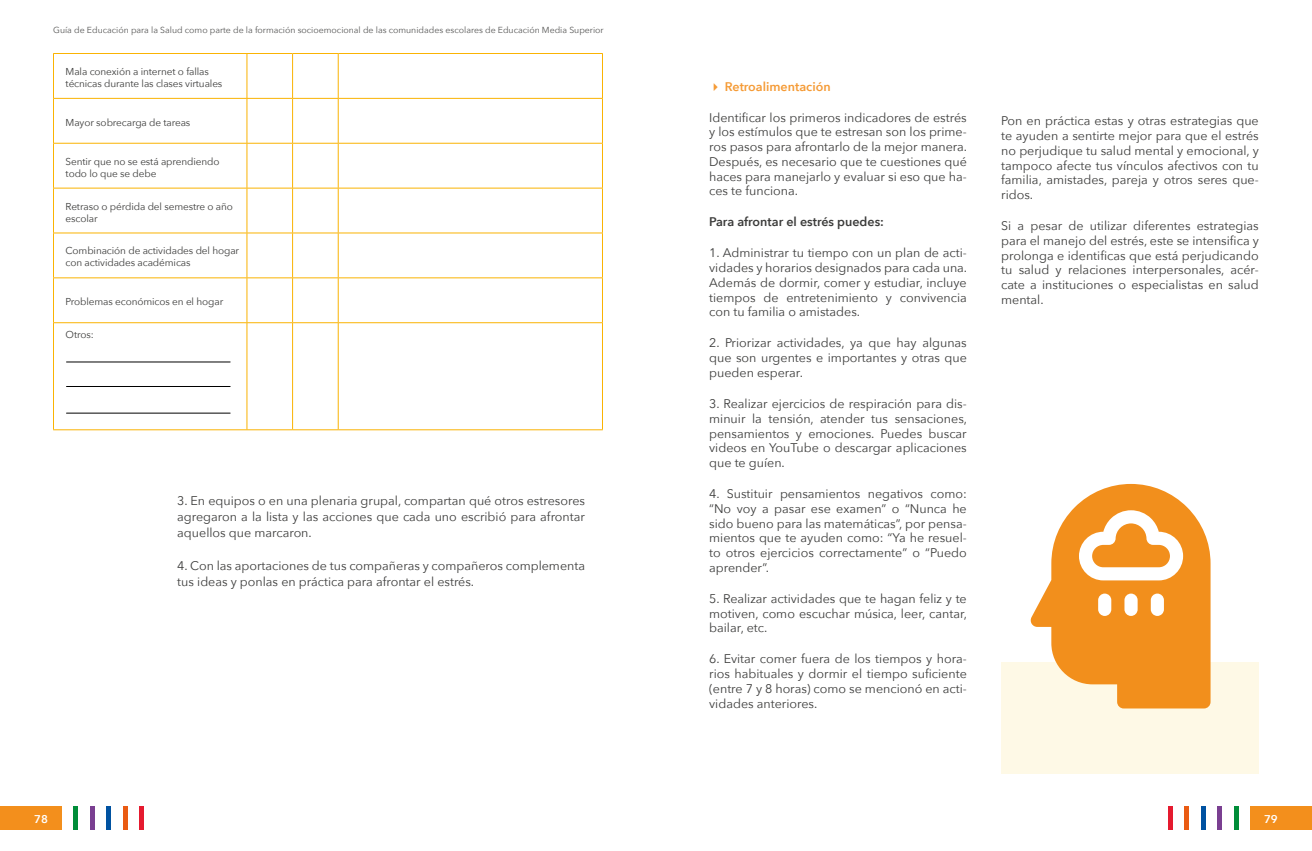
<style>
.page{position:relative;width:1312px;height:851px;background:#fff}
.page>*{position:absolute;margin:0;border:0;box-sizing:border-box;transform-origin:0 0}
.t1{font:12.5px/14.8px "Avenir Next";color:#3c3c3b;text-align:justify}
.t2{font:600 12.5px "Avenir Next";color:#3c3c3b}
.t3{font:600 12.5px "Avenir Next";color:#f59b36}
.t4{font:600 11.25px "Avenir Next";color:#fff}
.t5{font:10px/12px "Avenir Next";letter-spacing:-.01em;color:#3c3c3b}
.t6{font:8.75px "Avenir Next";color:#575756}
</style>
<div class="page">
<div style="left:0;top:806px;width:62px;height:24px;background:#f38f1c"></div>
<div style="left:139px;top:806px;width:5px;height:24px;background:#e51a2f"></div>
<hr style="left:123px;top:806px;width:4px;height:24px;background:#ea5b13">
<div style="left:106px;top:806px;width:5px;height:24px;background:#0052a1"></div>
<hr style="left:90px;top:806px;width:4px;height:24px;background:#7a3f91">
<hr style="left:74px;top:806px;width:4px;height:24px;background:#008d39">
<div style="left:1250px;top:806px;width:61px;height:24px;background:#f38f1c"></div>
<div style="left:1167px;top:806px;width:5px;height:24px;background:#e51a2f"></div>
<hr style="left:1184px;top:806px;width:4px;height:24px;background:#ea5b13">
<div style="left:1200px;top:806px;width:5px;height:24px;background:#0052a1"></div>
<hr style="left:1217px;top:806px;width:4px;height:24px;background:#7a3f91">
<div style="left:1233px;top:806px;width:5px;height:24px;background:#008d39"></div>
<svg style="left:54px;top:54px;width:548px;height:375px"></svg>
<hr style="left:53px;top:53px;width:194px;height:1px;background:#fab303">
<hr style="left:53px;top:54px;width:1px;height:44px;background:#fab303">
<hr style="left:247px;top:53px;width:45px;height:1px;background:#fab303">
<hr style="left:246px;top:54px;width:1px;height:44px;background:#fab303">
<hr style="left:292px;top:53px;width:46px;height:1px;background:#fab303">
<hr style="left:292px;top:54px;width:1px;height:44px;background:#fab303">
<hr style="left:338px;top:53px;width:264px;height:1px;background:#fab303">
<hr style="left:338px;top:54px;width:1px;height:44px;background:#fab303">
<hr style="left:602px;top:54px;width:1px;height:44px;background:#fab303">
<hr style="left:53px;top:98px;width:194px;height:1px;background:#fab303">
<hr style="left:53px;top:99px;width:1px;height:44px;background:#fab303">
<hr style="left:247px;top:98px;width:45px;height:1px;background:#fab303">
<hr style="left:246px;top:99px;width:1px;height:44px;background:#fab303">
<hr style="left:292px;top:98px;width:46px;height:1px;background:#fab303">
<hr style="left:292px;top:99px;width:1px;height:44px;background:#fab303">
<hr style="left:338px;top:98px;width:264px;height:1px;background:#fab303">
<hr style="left:338px;top:99px;width:1px;height:44px;background:#fab303">
<hr style="left:602px;top:99px;width:1px;height:44px;background:#fab303">
<hr style="left:53px;top:143px;width:194px;height:1px;background:#fab303">
<hr style="left:53px;top:143px;width:1px;height:45px;background:#fab303">
<hr style="left:247px;top:143px;width:45px;height:1px;background:#fab303">
<hr style="left:246px;top:143px;width:1px;height:45px;background:#fab303">
<hr style="left:292px;top:143px;width:46px;height:1px;background:#fab303">
<hr style="left:292px;top:143px;width:1px;height:45px;background:#fab303">
<hr style="left:338px;top:143px;width:264px;height:1px;background:#fab303">
<hr style="left:338px;top:143px;width:1px;height:45px;background:#fab303">
<hr style="left:602px;top:143px;width:1px;height:45px;background:#fab303">
<hr style="left:53px;top:188px;width:194px;height:1px;background:#fab303">
<hr style="left:53px;top:188px;width:1px;height:45px;background:#fab303">
<hr style="left:247px;top:188px;width:45px;height:1px;background:#fab303">
<hr style="left:246px;top:188px;width:1px;height:45px;background:#fab303">
<hr style="left:292px;top:188px;width:46px;height:1px;background:#fab303">
<hr style="left:292px;top:188px;width:1px;height:45px;background:#fab303">
<hr style="left:338px;top:188px;width:264px;height:1px;background:#fab303">
<hr style="left:338px;top:188px;width:1px;height:45px;background:#fab303">
<hr style="left:602px;top:188px;width:1px;height:45px;background:#fab303">
<hr style="left:53px;top:233px;width:194px;height:1px;background:#fab303">
<hr style="left:53px;top:233px;width:1px;height:44px;background:#fab303">
<hr style="left:247px;top:233px;width:45px;height:1px;background:#fab303">
<hr style="left:246px;top:233px;width:1px;height:44px;background:#fab303">
<hr style="left:292px;top:233px;width:46px;height:1px;background:#fab303">
<hr style="left:292px;top:233px;width:1px;height:44px;background:#fab303">
<hr style="left:338px;top:233px;width:264px;height:1px;background:#fab303">
<hr style="left:338px;top:233px;width:1px;height:44px;background:#fab303">
<hr style="left:602px;top:233px;width:1px;height:44px;background:#fab303">
<hr style="left:53px;top:277px;width:194px;height:1px;background:#fab303">
<hr style="left:53px;top:278px;width:1px;height:44px;background:#fab303">
<hr style="left:247px;top:277px;width:45px;height:1px;background:#fab303">
<hr style="left:246px;top:278px;width:1px;height:44px;background:#fab303">
<hr style="left:292px;top:277px;width:46px;height:1px;background:#fab303">
<hr style="left:292px;top:278px;width:1px;height:44px;background:#fab303">
<hr style="left:338px;top:277px;width:264px;height:1px;background:#fab303">
<hr style="left:338px;top:278px;width:1px;height:44px;background:#fab303">
<hr style="left:602px;top:278px;width:1px;height:44px;background:#fab303">
<hr style="left:53px;top:322px;width:194px;height:1px;background:#fab303">
<hr style="left:53px;top:323px;width:1px;height:106px;background:#fab303">
<hr style="left:247px;top:322px;width:45px;height:1px;background:#fab303">
<hr style="left:246px;top:323px;width:1px;height:106px;background:#fab303">
<hr style="left:292px;top:322px;width:46px;height:1px;background:#fab303">
<hr style="left:292px;top:323px;width:1px;height:106px;background:#fab303">
<hr style="left:338px;top:322px;width:264px;height:1px;background:#fab303">
<hr style="left:338px;top:323px;width:1px;height:106px;background:#fab303">
<hr style="left:602px;top:323px;width:1px;height:106px;background:#fab303">
<hr style="left:53px;top:429px;width:194px;height:1px;background:#fab303">
<hr style="left:247px;top:429px;width:45px;height:1px;background:#fab303">
<hr style="left:292px;top:429px;width:46px;height:1px;background:#fab303">
<hr style="left:338px;top:429px;width:264px;height:1px;background:#fab303">
<hr style="left:66px;top:361px;width:164px;height:1px;background:#000">
<hr style="left:66px;top:413px;width:164px;height:1px;background:#000">
<hr style="left:66px;top:386px;width:164px;height:1px;background:#000">
<div style="left:1000px;top:662px;width:258px;height:112px;background:#fef9e6"></div>
<svg style="left:1030px;top:484px;width:180px;height:224px"></svg>
<p class="t6" style="left:53px;top:23px;width:552px">Guía de Educación para la Salud como parte de la formación socioemocional de las comunidades escolares de Educación Media Superior</p>
<p class="t5" style="left:66px;top:65px;width:158px">Mala conexión a internet o fallas técnicas durante las clases virtuales</p>
<p class="t5" style="left:66px;top:116px;width:126px">Mayor sobrecarga de tareas</p>
<p class="t5" style="left:66px;top:155px;width:155px">Sentir que no se está aprendiendo todo lo que se debe</p>
<p class="t5" style="left:66px;top:199px;width:169px">Retraso o pérdida del semestre o año escolar</p>
<p class="t5" style="left:66px;top:244px;width:175px">Combinación de actividades del hogar con actividades académicas</p>
<p class="t5" style="left:66px;top:295px;width:159px">Problemas económicos en el hogar</p>
<p class="t5" style="left:66px;top:328px;width:30px">Otros:</p>
<p class="t1" style="left:177px;top:491px;width:409px;line-height:16.2px">3. En equipos o en una plenaria grupal, compartan qué otros estresores agregaron a la lista y las acciones que cada uno escribió para afrontar aquellos que marcaron.</p>
<p class="t1" style="left:177px;top:556px;width:409px;line-height:16.2px">4. Con las aportaciones de tus compañeras y compañeros complementa tus ideas y ponlas en práctica para afrontar el estrés.</p>
<p class="t3" style="left:709px;top:75px;width:123px">✔ Retroalimentación</p>
<p class="t1" style="left:709px;top:109px;width:259px">Identificar los primeros indicadores de estrés y los estímulos que te estresan son los prime&shy;ros pasos para afrontarlo de la mejor manera.<br>Después, es necesario que te cuestiones qué haces para manejarlo y evaluar si eso que ha&shy;ces te funciona.</p>
<p class="t2" style="left:709px;top:211px;width:176px">Para afrontar el estrés puedes:</p>
<p class="t1" style="left:709px;top:245px;width:259px">1. Administrar tu tiempo con un plan de acti&shy;vidades y horarios designados para cada una.<br>Además de dormir, comer y estudiar, incluye tiempos de entretenimiento y convivencia con tu familia o amistades.</p>
<p class="t1" style="left:709px;top:335px;width:259px">2. Priorizar actividades, ya que hay algunas que son urgentes e importantes y otras que pueden esperar.</p>
<p class="t1" style="left:709px;top:395px;width:259px">3. Realizar ejercicios de respiración para dis&shy;minuir la tensión, atender tus sensaciones, pensamientos y emociones. Puedes buscar videos en YouTube o descargar aplicaciones que te guíen.</p>
<p class="t1" style="left:709px;top:485px;width:259px">4. Sustituir pensamientos negativos como: “No voy a pasar ese examen” o “Nunca he sido bueno para las matemáticas”, por pensa&shy;mientos que te ayuden como: “Ya he resuel&shy;to otros ejercicios correctamente” o “Puedo aprender”.</p>
<p class="t1" style="left:709px;top:590px;width:259px">5. Realizar actividades que te hagan feliz y te motiven, como escuchar música, leer, cantar, bailar, etc.</p>
<p class="t1" style="left:709px;top:651px;width:259px">6. Evitar comer fuera de los tiempos y hora&shy;rios habituales y dormir el tiempo suficiente (entre 7 y 8 horas) como se mencionó en acti&shy;vidades anteriores.</p>
<p class="t1" style="left:1000px;top:113px;width:259px">Pon en práctica estas y otras estrategias que te ayuden a sentirte mejor para que el estrés no perjudique tu salud mental y emocional, y tampoco afecte tus vínculos afectivos con tu familia, amistades, pareja y otros seres que&shy;ridos.</p>
<p class="t1" style="left:1000px;top:218px;width:259px">Si a pesar de utilizar diferentes estrategias para el manejo del estrés, este se intensifica y prolonga e identificas que está perjudicando tu salud y relaciones interpersonales, acér&shy;cate a instituciones o especialistas en salud mental.</p>
<p class="t4" style="left:34px;top:809px;width:15px">78</p>
<p class="t4" style="left:1263px;top:809px;width:15px">79</p>
</div>
